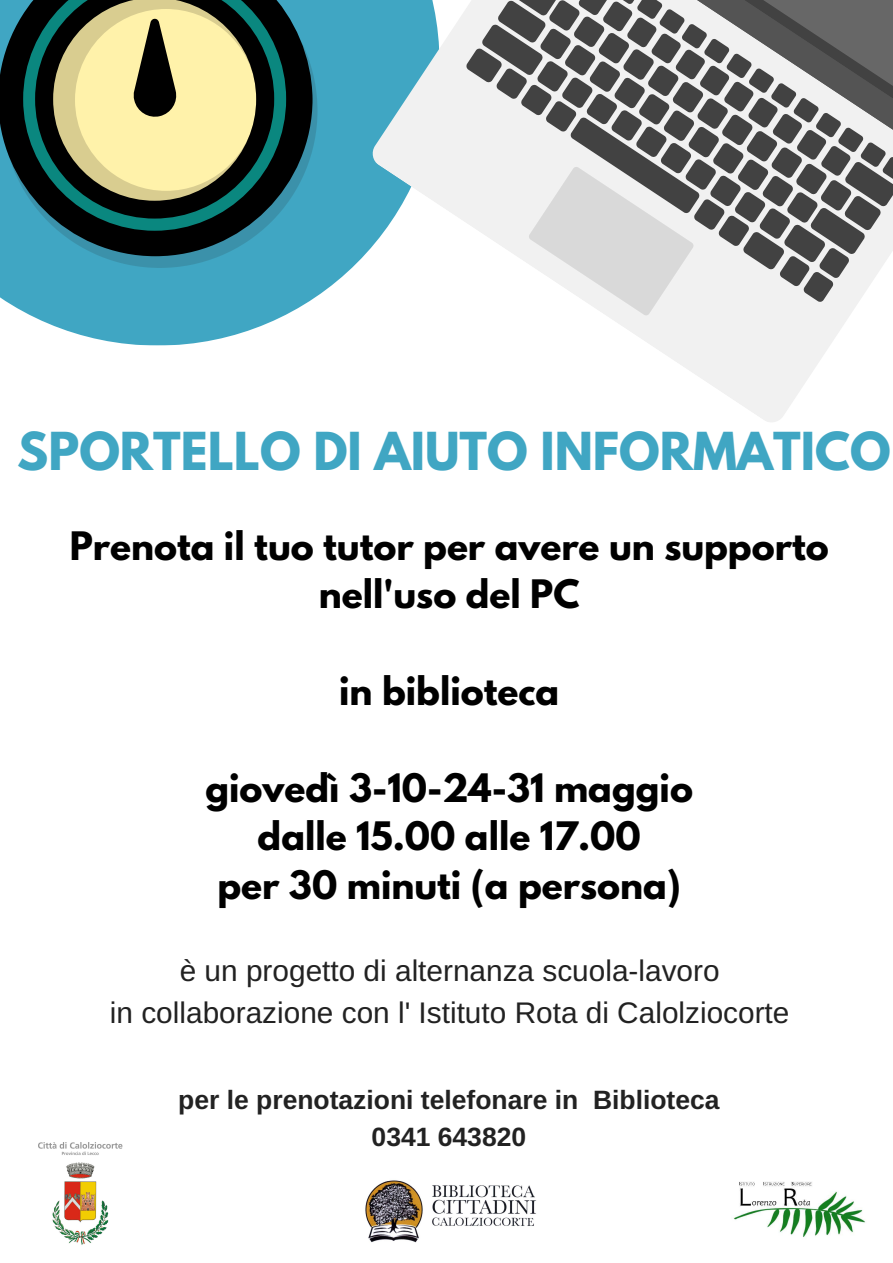
<style>
.page{position:relative;width:893px;height:1263px;background:#fff}
.page>*{position:absolute;margin:0;border:0;box-sizing:border-box;transform-origin:0 0}
.t1{font:700 46.35px "League Spartan";color:#40a6c3}
.t2{font:700 34.72px/48.4px "League Spartan";color:#000;text-align:center}
.t3{font:29.78px/41.6px "Arimo";color:#222;text-align:center}
.t4{font:700 26.47px/36.6px "Arimo";color:#222;text-align:center}
</style>
<div class="page">
<svg style="left:0;top:0;width:367px;height:346px;fill:#40a6c3"></svg>
<svg style="left:2px;top:0;width:315px;height:268px;background:#3ea0bc"></svg>
<svg style="left:0;top:0;width:313px;height:256px;background:#1c535f"></svg>
<svg style="left:35px;top:0;width:239px;height:219px;background:#042827"></svg>
<svg style="left:50px;top:0;width:207px;height:202px;background:#afac7a"></svg>
<img style="left:39px;top:1142px;width:84px;height:103px">
<svg style="left:367px;top:0;width:481px;height:422px"></svg>
<svg style="left:465px;top:0;width:428px;height:317px"></svg>
<img style="left:365px;top:1180px;width:172px;height:63px">
<img style="left:733px;top:1181px;width:132px;height:57px">
<h1 class="t1" style="left:17px;top:428px;width:875px">SPORTELLO DI AIUTO INFORMATICO</h1>
<p class="t2" style="left:70px;top:526px;width:760px">Prenota il tuo tutor per avere un supporto nell'uso del PC</p>
<p class="t2" style="left:339px;top:671px;width:222px">in biblioteca</p>
<p class="t2" style="left:205px;top:768px;width:489px">giovedì 3-10-24-31 maggio dalle 15.00 alle 17.00<br>per 30 minuti (a persona)</p>
<p class="t3" style="left:110px;top:950px;width:681px">è un progetto di alternanza scuola-lavoro<br>in collaborazione con l' Istituto Rota di Calolziocorte</p>
<p class="t4" style="left:178px;top:1082px;width:543px">per le prenotazioni telefonare in Biblioteca<br>0341 643820</p>
</div>
